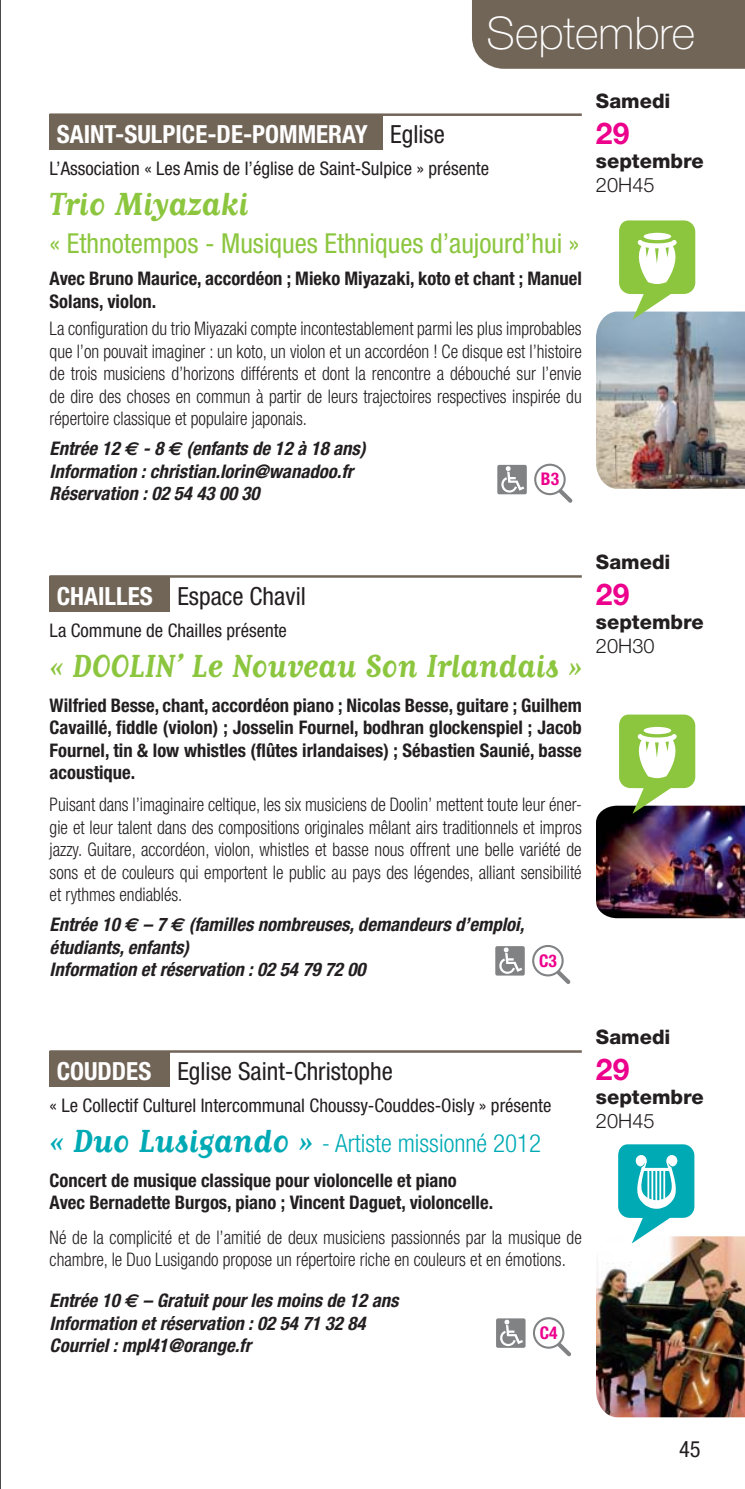
<style>
.page{position:relative;width:745px;height:1489px;background:#fff}
.page>*{position:absolute;margin:0;border:0;box-sizing:border-box;transform-origin:0 0}
.t1{font:100 45px "Helvetica Neue";color:#fff}
.t2{font:700 37.5px "Matrix Script";color:#8cc63f}
.t3{font:700 30px "Helvetica Neue";color:#ec008c}
.t4{font:condensed 27.5px "Helvetica Neue";color:#8cc63f}
.t5{font:condensed 25px "Helvetica Neue";color:#231f20}
.t6{font:300 condensed 25px "Helvetica Neue";color:#00aab5}
.t7{font:700 condensed 25px "Helvetica Neue";color:#fff}
.t8{font:condensed 22.5px "Helvetica Neue";color:#231f20}
.t9{font:800 20px "Helvetica Neue";color:#231f20}
.t10{font:300 20px "Helvetica Neue";color:#231f20}
.t11{font:300 condensed 18.75px/22.5px "Helvetica Neue";color:#231f20;text-align:justify;scale:.93 1}
.t12{font:700 condensed 18.75px/22.5px "Helvetica Neue";color:#231f20}
.t13{font:italic 700 condensed 18.75px/22.5px "Helvetica Neue";color:#231f20}
.t14{font:condensed 18.75px "Helvetica Neue";color:#231f20}
.t15{font:700 condensed 17.5px "Helvetica Neue";color:#ec008c}
.s1{font-weight:400;color:#231f20}
.s2{font-family:"Euro Sans";font-stretch:normal}
.s3{font-weight:700;color:#fff}
.s4{font-family:"Matrix Script";font-weight:700;font-stretch:normal;font-size:37.5px}
</style>
<div class="page">
<hr style="left:0;top:0;width:1px;height:1488px;background:#231f20">
<div style="left:50px;top:115px;width:333px;height:35px;background:#716558"></div>
<hr style="left:50px;top:113px;width:333px;height:3px;background:#716558">
<hr style="left:383px;top:113px;width:198px;height:3px;background:#716558">
<svg style="left:534px;top:463px;width:38px;height:39px"></svg>
<svg style="left:497px;top:465px;width:29px;height:29px"></svg>
<div style="left:50px;top:576px;width:120px;height:36px;background:#716558"></div>
<hr style="left:50px;top:575px;width:120px;height:2px;background:#716558">
<hr style="left:170px;top:575px;width:411px;height:2px;background:#716558">
<svg style="left:532px;top:945px;width:38px;height:38px"></svg>
<svg style="left:495px;top:946px;width:29px;height:29px"></svg>
<div style="left:50px;top:1051px;width:120px;height:35px;background:#716558"></div>
<hr style="left:50px;top:1050px;width:120px;height:2px;background:#716558">
<hr style="left:170px;top:1050px;width:411px;height:2px;background:#716558">
<svg style="left:533px;top:1317px;width:38px;height:39px"></svg>
<svg style="left:496px;top:1318px;width:29px;height:29px"></svg>
<div style="left:472px;top:0;width:272px;height:69px;background:#716558"></div>
<img style="left:596px;top:220px;width:148px;height:269px">
<img style="left:596px;top:714px;width:148px;height:204px">
<img style="left:596px;top:1144px;width:148px;height:273px">
<h1 class="t1" style="left:486px;top:17px;width:210px">Septembre</h1>
<p class="t9" style="left:595px;top:93px;width:76px">Samedi</p>
<h3 class="t3" style="left:595px;top:122px;width:35px">29</h3>
<p class="t9" style="left:595px;top:153px;width:109px">septembre</p>
<p class="t10" style="left:595px;top:177px;width:60px">20H45</p>
<h3 class="t7" style="left:57px;top:125px;width:389px">SAINT-SULPICE-DE-POMMERAY <span class="s1">Eglise</span></h3>
<p class="t14" style="left:50px;top:162px;width:440px">L’Association « Les Amis de l’église de Saint-Sulpice » présente</p>
<h2 class="t2" style="left:50px;top:192px;width:200px">Trio Miyazaki</h2>
<h3 class="t4" style="left:50px;top:233px;width:531px">« Ethnotempos - Musiques Ethniques d’aujourd’hui »</h3>
<p class="t12" style="left:50px;top:269px;width:533px">Avec Bruno Maurice, accordéon ; Mieko Miyazaki, koto et chant ; Manuel<br>Solans, violon.</p>
<p class="t11" style="left:50px;top:319px;width:573px">La configuration du trio Miyazaki compte incontestablement parmi les plus improbables que l’on pouvait imaginer : un koto, un violon et un accordéon ! Ce disque est l’histoire de trois musiciens d’horizons différents et dont la rencontre a débouché sur l’envie de dire des choses en commun à partir de leurs trajectoires respectives inspirée du répertoire classique et populaire japonais.</p>
<p class="t13" style="left:50px;top:439px;width:317px">Entrée 12 <span class="s2">€</span> - 8 <span class="s2">€</span> (enfants de 12 à 18 ans)<br>Information : christian.lorin@wanadoo.fr</p>
<p class="t15" style="left:540px;top:473px;width:20px">B3</p>
<p class="t13" style="left:50px;top:484px;width:211px">Réservation : 02 54 43 00 30</p>
<h3 class="t5" style="left:57px;top:586px;width:250px"><span class="s3">CHAILLES</span> Espace Chavil</h3>
<p class="t14" style="left:50px;top:623px;width:239px">La Commune de Chailles présente</p>
<h2 class="t2" style="left:50px;top:654px;width:533px">« DOOLIN’ Le Nouveau Son Irlandais »</h2>
<p class="t12" style="left:50px;top:695px;width:533px;text-align:justify">Wilfried Besse, chant, accordéon piano ; Nicolas Besse, guitare ; Guilhem Cavaillé, fiddle (violon) ; Josselin Fournel, bodhran glockenspiel ; Jacob Fournel, tin &amp; low whistles (flûtes irlandaises) ; Sébastien Saunié, basse acoustique.</p>
<p class="t11" style="left:50px;top:794px;width:573px">Puisant dans l’imaginaire celtique, les six musiciens de Doolin’ mettent toute leur éner&shy;gie et leur talent dans des compositions originales mêlant airs traditionnels et impros jazzy. Guitare, accordéon, violon, whistles et basse nous offrent une belle variété de sons et de couleurs qui emportent le public au pays des légendes, alliant sensibilité et rythmes endiablés.</p>
<p class="t13" style="left:50px;top:915px;width:476px">Entrée 10 <span class="s2">€</span> – 7 <span class="s2">€</span> (familles nombreuses, demandeurs d’emploi, étudiants, enfants)</p>
<p class="t15" style="left:538px;top:954px;width:19px">C3</p>
<p class="t13" style="left:50px;top:960px;width:317px">Information et réservation : 02 54 79 72 00</p>
<p class="t9" style="left:595px;top:555px;width:76px">Samedi</p>
<h3 class="t3" style="left:595px;top:584px;width:35px">29</h3>
<p class="t9" style="left:595px;top:615px;width:109px">septembre</p>
<p class="t10" style="left:595px;top:639px;width:60px">20H30</p>
<h3 class="t5" style="left:57px;top:1061px;width:337px"><span class="s3">COUDDES</span> Eglise Saint-Christophe</h3>
<p class="t14" style="left:50px;top:1098px;width:503px">« Le Collectif Culturel Intercommunal Choussy-Couddes-Oisly » présente</p>
<h3 class="t6" style="left:50px;top:1134px;width:493px"><span class="s4">« Duo Lusigando »</span> - Artiste missionné 2012</h3>
<p class="t12" style="left:50px;top:1170px;width:444px">Concert de musique classique pour violoncelle et piano<br>Avec Bernadette Burgos, piano ; Vincent Daguet, violoncelle.</p>
<p class="t11" style="left:50px;top:1227px;width:573px">Né de la complicité et de l’amitié de deux musiciens passionnés par la musique de chambre, le Duo Lusigando propose un répertoire riche en couleurs et en émotions.</p>
<p class="t13" style="left:50px;top:1290px;width:350px">Entrée 10 <span class="s2">€</span> – Gratuit pour les moins de 12 ans<br>Information et réservation : 02 54 71 32 84</p>
<p class="t15" style="left:539px;top:1326px;width:19px">C4</p>
<p class="t13" style="left:50px;top:1335px;width:203px">Courriel : mpl41@orange.fr</p>
<p class="t9" style="left:595px;top:1029px;width:76px">Samedi</p>
<h3 class="t3" style="left:595px;top:1058px;width:35px">29</h3>
<p class="t9" style="left:595px;top:1089px;width:109px">septembre</p>
<p class="t10" style="left:595px;top:1113px;width:60px">20H45</p>
<p class="t8" style="left:678px;top:1440px;width:23px">45</p>
</div>
